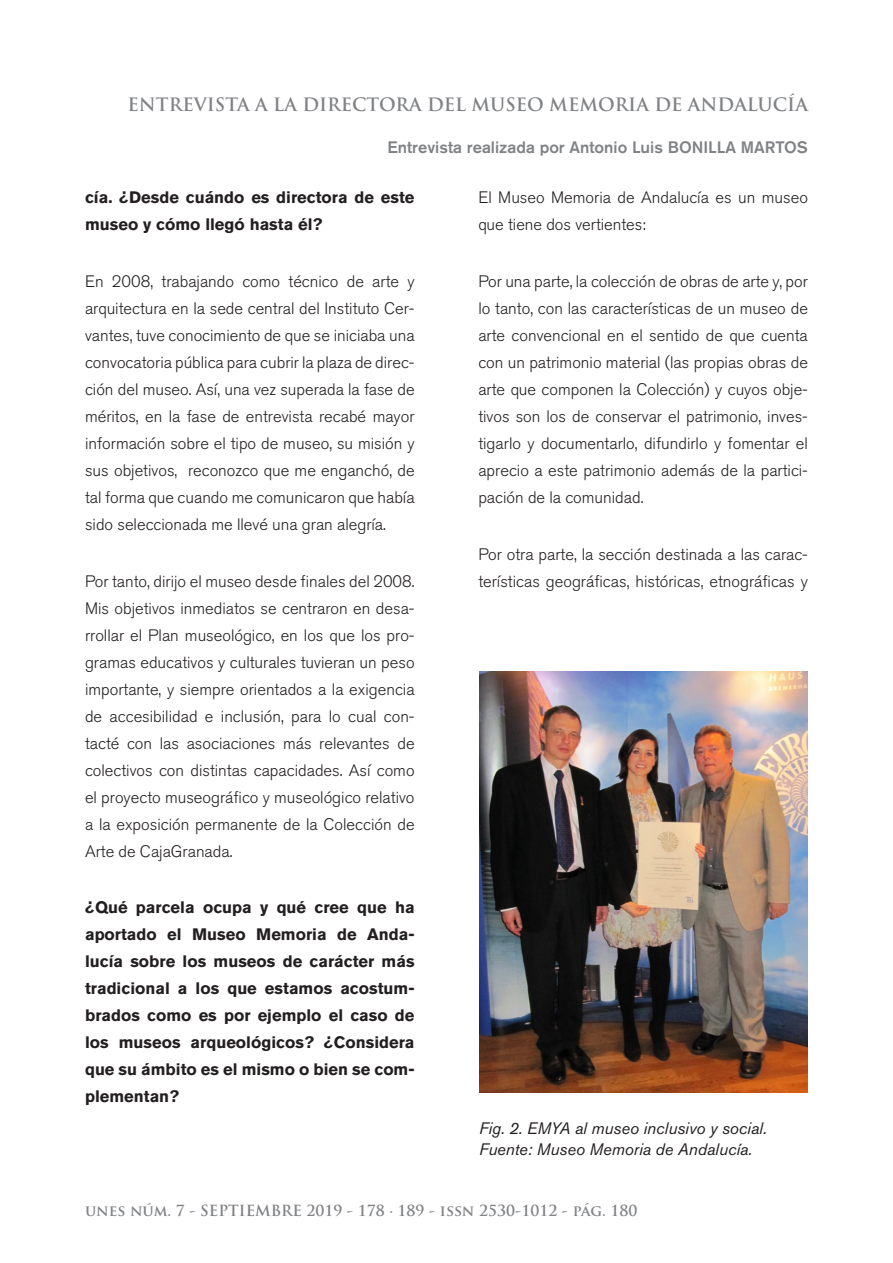
<style>
.page{position:relative;width:893px;height:1263px;background:#fff}
.page>*{position:absolute;margin:0;border:0;box-sizing:border-box;transform-origin:0 0}
.t1{font:700 18px "Trajan Pro";color:#808285}
.cuerpo_de_texto{font:300 16.5px/27px "Akzidenz Grotesk BQ";color:#231f20;text-align:justify}
.pregunta{font:700 16.5px/27px "Akzidenz Grotesk BQ";color:#231f20}
.pie{font:italic 16.5px/21px "Akzidenz Grotesk BQ";color:#231f20}
.t2{font:500 16.5px "Akzidenz Grotesk BQ";color:#808285}
.Título_H1{font:700 15px "Trajan Pro";color:#808285}
</style>
<div class="page">
<img style="left:479px;top:671px;width:329px;height:422px">
<p class="t1" style="left:128px;top:93px;width:682px">ENTREVISTA A LA DIRECTORA DEL MUSEO MEMORIA DE ANDALUCÍA</p>
<p class="t2" style="left:388px;top:137px;width:422px">Entrevista realizada por Antonio Luis BONILLA MARTOS</p>
<p class="pregunta" style="left:85px;top:184px;width:331px">cía. ¿Desde cuándo es directora de este museo y cómo llegó hasta él?</p>
<p class="cuerpo_de_texto" style="left:85px;top:268px;width:331px">En 2008, trabajando como técnico de arte y arquitectura en la sede central del Instituto Cer&shy;vantes, tuve conocimiento de que se iniciaba una convocatoria pública para cubrir la plaza de direc&shy;ción del museo. Así, una vez superada la fase de méritos, en la fase de entrevista recabé mayor información sobre el tipo de museo, su misión y sus objetivos, reconozco que me enganchó, de tal forma que cuando me comunicaron que había sido seleccionada me llevé una gran alegría.</p>
<p class="cuerpo_de_texto" style="left:85px;top:568px;width:331px">Por tanto, dirijo el museo desde finales del 2008.<br>Mis objetivos inmediatos se centraron en desa&shy;rrollar el Plan museológico, en los que los pro&shy;gramas educativos y culturales tuvieran un peso importante, y siempre orientados a la exigencia de accesibilidad e inclusión, para lo cual con&shy;tacté con las asociaciones más relevantes de colectivos con distintas capacidades. Así como el proyecto museográfico y museológico relativo a la exposición permanente de la Colección de Arte de CajaGranada.</p>
<p class="pregunta" style="left:85px;top:894px;width:331px;text-align:justify">¿Qué parcela ocupa y qué cree que ha aportado el Museo Memoria de Anda&shy;lucía sobre los museos de carácter más tradicional a los que estamos acostum&shy;brados como es por ejemplo el caso de los museos arqueológicos? ¿Considera que su ámbito es el mismo o bien se com&shy;plementan?</p>
<p class="cuerpo_de_texto" style="left:478px;top:184px;width:331px">El Museo Memoria de Andalucía es un museo que tiene dos vertientes:</p>
<p class="cuerpo_de_texto" style="left:478px;top:268px;width:331px">Por una parte, la colección de obras de arte y, por lo tanto, con las características de un museo de arte convencional en el sentido de que cuenta con un patrimonio material (las propias obras de arte que componen la Colección) y cuyos obje&shy;tivos son los de conservar el patrimonio, inves&shy;tigarlo y documentarlo, difundirlo y fomentar el aprecio a este patrimonio además de la partici&shy;pación de la comunidad.</p>
<p class="cuerpo_de_texto" style="left:478px;top:541px;width:331px">Por otra parte, la sección destinada a las carac&shy;terísticas geográficas, históricas, etnográficas y</p>
<p class="pie" style="left:479px;top:1118px;width:289px">Fig. 2. EMYA al museo inclusivo y social.<br>Fuente: Museo Memoria de Andalucía.</p>
<p class="Título_H1" style="left:85px;top:1201px;width:554px">unes núm. 7 - SEPTIEMBRE 2019 - 178 · 189 - issn 2530-1012 - pág. 180</p>
</div>
